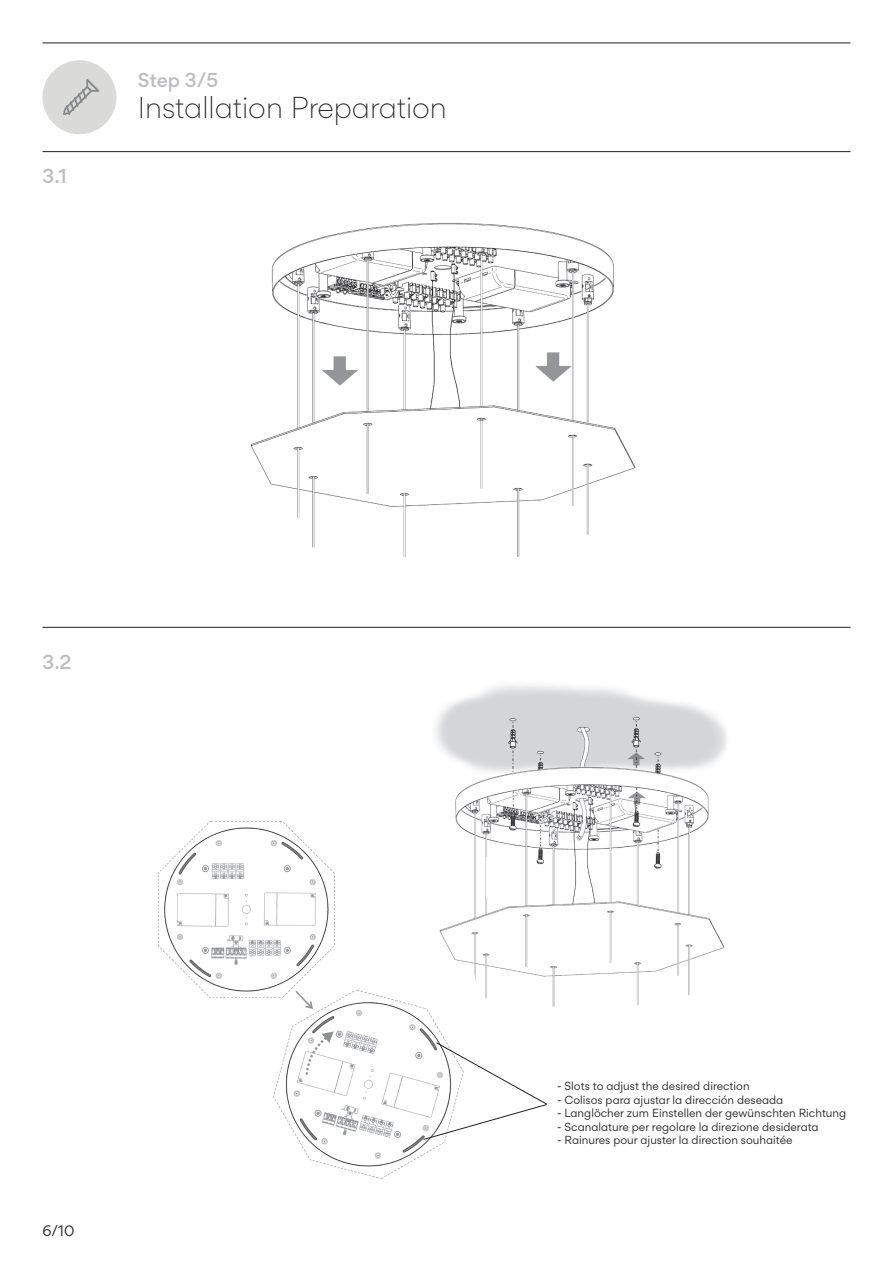
<style>
.page{position:relative;width:893px;height:1263px;background:#fff}
.page>*{position:absolute;margin:0;border:0;box-sizing:border-box;transform-origin:0 0}
.t1{font:300 27px "Gordita";color:#231f20}
.t2{font:500 18px "Gordita";color:#bcbdc0}
.t3{font:13.5px "Gordita";color:#231f20}
.t4{font:10.5px "Gordita";color:#231f20}
</style>
<div class="page">
<hr style="left:43px;top:43px;width:807px;height:1px;background:#231f20">
<hr style="left:43px;top:151px;width:807px;height:1px;background:#231f20">
<img style="left:250px;top:223px;width:386px;height:333px">
<div style="left:43px;top:60px;width:73px;height:74px;background:#dadbd9;border-radius:50%"></div>
<svg style="left:63px;top:79px;width:36px;height:36px"></svg>
<img style="left:158px;top:821px;width:177px;height:177px">
<img style="left:270px;top:987px;width:176px;height:192px">
<svg style="left:305px;top:1031px;width:29px;height:44px"></svg>
<img style="left:430px;top:685px;width:297px;height:324px">
<hr style="left:43px;top:627px;width:807px;height:1px;background:#231f20">
<svg style="left:423px;top:1042px;width:124px;height:98px"></svg>
<h2 class="t2" style="left:43px;top:162px;width:26px">3.1</h2>
<h2 class="t2" style="left:138px;top:66px;width:82px">Step 3/5</h2>
<h1 class="t1" style="left:138px;top:88px;width:311px">Installation Preparation</h1>
<h2 class="t2" style="left:43px;top:649px;width:31px">3.2</h2>
<p class="t3" style="left:43px;top:1220px;width:33px">6/10</p>
<p class="t4" style="left:557px;top:1078px;width:194px">- Slots to adjust the desired direction</p>
<p class="t4" style="left:557px;top:1092px;width:228px">- Colisos para ajustar la dirección deseada</p>
<p class="t4" style="left:557px;top:1105px;width:291px">- Langlöcher zum Einstellen der gewünschten Richtung</p>
<p class="t4" style="left:557px;top:1119px;width:263px">- Scanalature per regolare la direzione desiderata</p>
<p class="t4" style="left:557px;top:1132px;width:237px">- Rainures pour ajuster la direction souhaitée</p>
</div>
